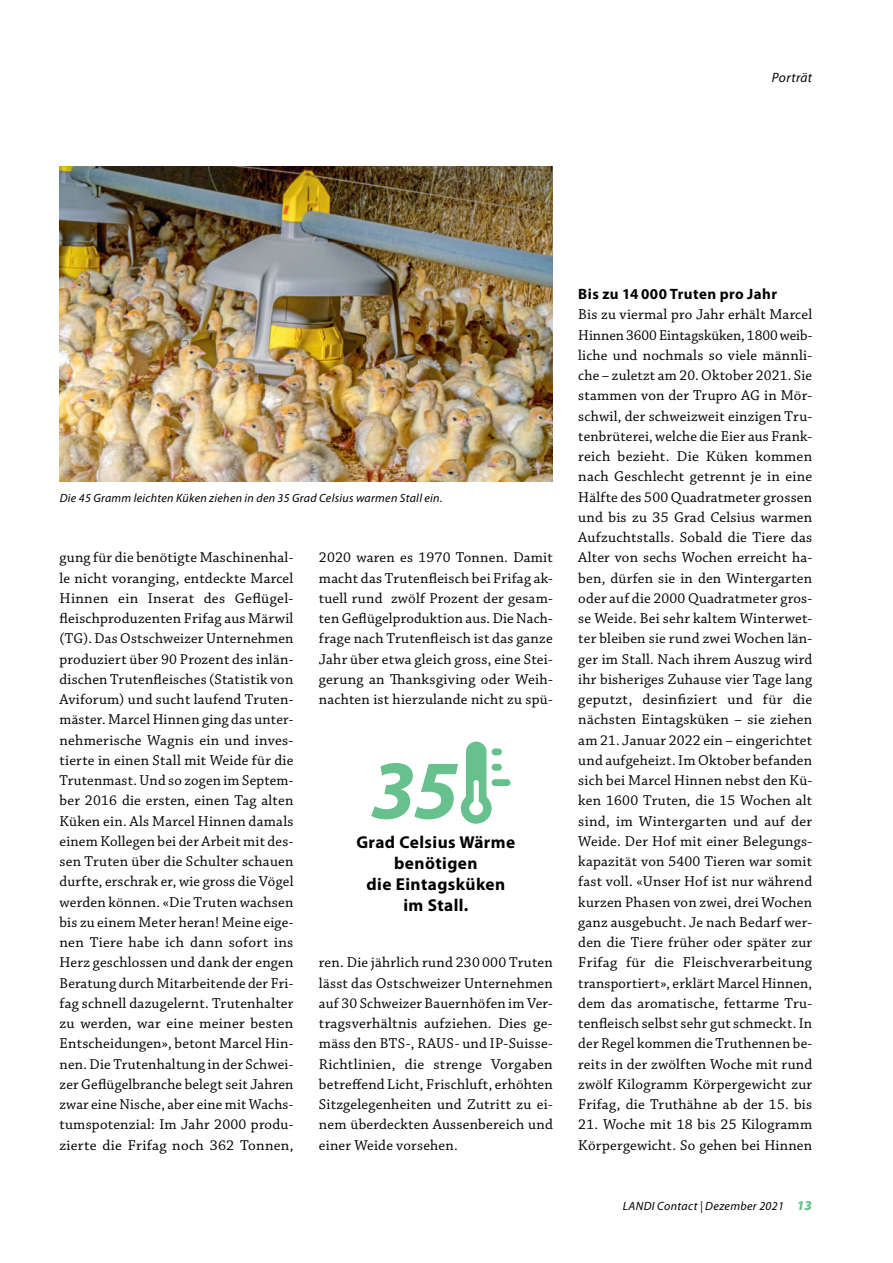
<style>
.page{position:relative;width:893px;height:1263px;background:#fff}
.page>*{position:absolute;margin:0;border:0;box-sizing:border-box;transform-origin:0 0}
.t1{font:italic 700 84px "Myriad Pro";color:#66c18c}
.t2{font:700 17.25px/21px "Myriad Pro";letter-spacing:.025em;color:#000;text-align:center}
.t3{font:15px/20.2px "Chaparral Pro";letter-spacing:.015em;color:#000;text-align:justify}
.t4{font:700 15px "Myriad Pro";letter-spacing:.03em;color:#000}
.t5{font:italic 13.5px "Myriad Pro";letter-spacing:.03em;color:#000}
.t6{font:italic 12px "Myriad Pro";letter-spacing:.025em;color:#000}
.s1{font-weight:900;font-size:13.5px;color:#66c18c}
</style>
<div class="page">
<img style="left:60px;top:166px;width:493px;height:315px">
<svg style="left:461px;top:741px;width:31px;height:83px"></svg>
<div style="left:492px;top:779px;width:18px;height:7px;background:#66c18c;border-radius:3px"></div>
<div style="left:492px;top:748px;width:10px;height:7px;background:#66c18c;border-radius:3px"></div>
<div style="left:492px;top:764px;width:10px;height:7px;background:#66c18c;border-radius:3px"></div>
<p class="t5" style="left:772px;top:71px;width:42px">Porträt</p>
<p class="t6" style="left:60px;top:491px;width:384px">Die 45 Gramm leichten Küken ziehen in den 35 Grad Celsius warmen Stall ein.</p>
<p class="t3" style="left:60px;top:548px;width:235px">gung für die benötigte Maschinenhal&shy;le nicht voranging, entdeckte Marcel Hinnen ein Inserat des Geflügel&shy;fleischproduzenten Frifag aus Märwil (TG). Das Ostschweizer Unternehmen produziert über 90 Prozent des inlän&shy;dischen Trutenfleisches (Statistik von Aviforum) und sucht laufend Truten&shy;mäster. Marcel Hinnen ging das unter&shy;nehmerische Wagnis ein und inves&shy;tierte in einen Stall mit Weide für die Trutenmast. Und so zogen im Septem&shy;ber 2016 die ersten, einen Tag alten Küken ein. Als Marcel Hinnen damals einem Kollegen bei der Arbeit mit des&shy;sen Truten über die Schulter schauen durfte, erschrak er, wie gross die Vögel werden können. «Die Truten wachsen bis zu einem Meter heran! Meine eige&shy;nen Tiere habe ich dann sofort ins Herz geschlossen und dank der engen Beratung durch Mitarbeitende der Fri&shy;fag schnell dazugelernt. Trutenhalter zu werden, war eine meiner besten Entscheidungen», betont Marcel Hin&shy;nen. Die Trutenhaltung in der Schwei&shy;zer Geflügelbranche belegt seit Jahren zwar eine Nische, aber eine mit Wachs&shy;tumspotenzial: Im Jahr 2000 produ&shy;zierte die Frifag noch 362 Tonnen,</p>
<p class="t3" style="left:319px;top:548px;width:235px">2020 waren es 1970 Tonnen. Damit macht das Trutenfleisch bei Frifag ak&shy;tuell rund zwölf Prozent der gesam&shy;ten Geflügelproduktion aus. Die Nach&shy;frage nach Trutenfleisch ist das ganze Jahr über etwa gleich gross, eine Stei&shy;gerung an Thanksgiving oder Weih&shy;nachten ist hierzulande nicht zu spü-</p>
<h1 class="t1" style="left:370px;top:744px;width:90px">35</h1>
<p class="t2" style="left:356px;top:832px;width:160px">Grad Celsius Wärme benötigen<br>die Eintagsküken im Stall.</p>
<p class="t3" style="left:319px;top:953px;width:235px">ren. Die jährlich rund 230 000 Truten lässt das Ostschweizer Unternehmen auf 30 Schweizer Bauernhöfen im Ver&shy;tragsverhältnis aufziehen. Dies ge&shy;mäss den BTS-, RAUS- und IP-Suisse-Richtlinien, die strenge Vorgaben betreffend Licht, Frischluft, erhöhten Sitzgelegenheiten und Zutritt zu ei&shy;nem überdeckten Aussenbereich und einer Weide vorsehen.</p>
<p class="t4" style="left:578px;top:286px;width:200px">Bis zu 14 000 Truten pro Jahr</p>
<p class="t3" style="left:578px;top:305px;width:235px">Bis zu viermal pro Jahr erhält Marcel Hinnen 3600 Eintagsküken, 1800 weib&shy;liche und nochmals so viele männli&shy;che – zuletzt am 20. Oktober 2021. Sie stammen von der Trupro AG in Mör&shy;schwil, der schweizweit einzigen Tru&shy;tenbrüterei, welche die Eier aus Frank&shy;reich bezieht. Die Küken kommen nach Geschlecht getrennt je in eine Hälfte des 500 Quadratmeter grossen und bis zu 35 Grad Celsius warmen Aufzuchtstalls. Sobald die Tiere das Alter von sechs Wochen erreicht ha&shy;ben, dürfen sie in den Wintergarten oder auf die 2000 Quadratmeter gros&shy;se Weide. Bei sehr kaltem Winterwet&shy;ter bleiben sie rund zwei Wochen län&shy;ger im Stall. Nach ihrem Auszug wird ihr bisheriges Zuhause vier Tage lang geputzt, desinfiziert und für die nächsten Eintagsküken – sie ziehen am 21. Januar 2022 ein – eingerichtet und aufgeheizt. Im Oktober befanden sich bei Marcel Hinnen nebst den Kü&shy;ken 1600 Truten, die 15 Wochen alt sind, im Wintergarten und auf der Weide. Der Hof mit einer Belegungs&shy;kapazität von 5400 Tieren war somit fast voll. «Unser Hof ist nur während kurzen Phasen von zwei, drei Wochen ganz ausgebucht. Je nach Bedarf wer&shy;den die Tiere früher oder später zur Frifag für die Fleischverarbeitung transportiert», erklärt Marcel Hinnen, dem das aromatische, fettarme Tru&shy;tenfleisch selbst sehr gut schmeckt. In der Regel kommen die Truthennen be&shy;reits in der zwölften Woche mit rund zwölf Kilogramm Körpergewicht zur Frifag, die Truthähne ab der 15. bis</p>
<p class="t3" style="left:578px;top:1115px;width:235px">21. Woche mit 18 bis 25 Kilogramm<br>Körpergewicht. So gehen bei Hinnen</p>
<p class="t6" style="left:623px;top:1200px;width:191px">LANDI Contact | Dezember 2021 <span class="s1">13</span></p>
</div>
